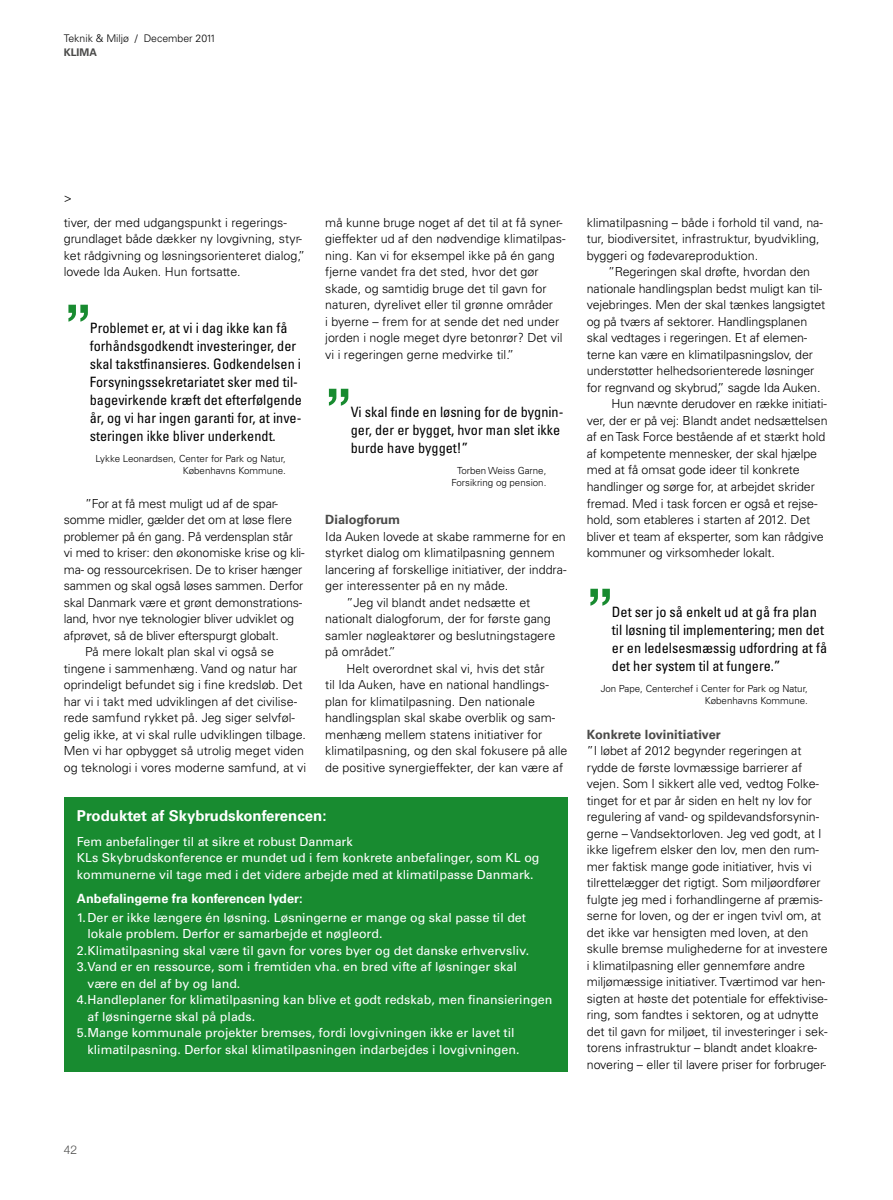
<style>
.page{position:relative;width:893px;height:1200px;background:#fff}
.page>*{position:absolute;margin:0;border:0;box-sizing:border-box;transform-origin:0 0}
.t1{font:500 60px "Helvetica Neue";color:#188b30}
.t2{font:700 15px "Univers";color:#fff}
.t3{font:condensed 14.25px/18px "Univers";color:#000}
.t4{font:700 12.75px "Univers";color:#fff}
.t5{font:700 12.75px "Univers";color:#4a4a49}
.t6{font:300 12.45px/16.5px "Univers";letter-spacing:-.005em;color:#000}
.t7{font:12.45px/16.5px "Univers";color:#fff}
.t8{font:300 12px "Helvetica Neue";color:#4a4a49}
.t9{font:300 10.5px "Univers";color:#000}
.t10{font:700 10.5px "Univers";color:#4a4a49}
.t11{font:300 9.75px/12px "Univers";color:#000;text-align:right}
</style>
<div class="page">
<div style="left:64px;top:796px;width:503px;height:275px;background:#188b30"></div>
<p class="t9" style="left:64px;top:32px;width:154px">Teknik &amp; Miljø / December 2011</p>
<p class="t10" style="left:64px;top:46px;width:33px">klima</p>
<p class="t6" style="left:64px;top:186px;width:225px;line-height:24.5px">&gt;<br>tiver, der med udgangspunkt i regerings-</p>
<p class="t6" style="left:64px;top:231px;width:243px">grundlaget både dækker ny lovgivning, styr&shy;ket rådgivning og løsningsorienteret dialog,” lovede Ida Auken. Hun fortsatte.</p>
<h1 class="t1" style="left:65px;top:290px;width:28px">”</h1>
<p class="t3" style="left:90px;top:318px;width:214px">Problemet er, at vi i dag ikke kan få forhåndsgodkendt investeringer, der skal takstfinansieres. Godkendelsen i Forsyningssekretariatet sker med til&shy;bagevirkende kræft det efterfølgende år, og vi har ingen garanti for, at inve&shy;steringen ikke bliver underkendt.</p>
<p class="t11" style="left:96px;top:452px;width:192px">Lykke Leonardsen, Center for Park og Natur,<br>Københavns Kommune.</p>
<p class="t6" style="left:85px;top:495px;width:194px">”For at få mest muligt ud af de spar-</p>
<p class="t6" style="left:64px;top:511px;width:230px">somme midler, gælder det om at løse flere</p>
<p class="t6" style="left:64px;top:528px;width:231px">problemer på én gang. På verdensplan står</p>
<p class="t6" style="left:64px;top:544px;width:242px">vi med to kriser: den økonomiske krise og kli-</p>
<p class="t6" style="left:64px;top:561px;width:240px">ma- og ressourcekrisen. De to kriser hænger</p>
<p class="t6" style="left:64px;top:577px;width:241px">sammen og skal også løses sammen. Derfor</p>
<p class="t6" style="left:64px;top:594px;width:240px">skal Danmark være et grønt demonstrations-</p>
<p class="t6" style="left:64px;top:610px;width:232px">land, hvor nye teknologier bliver udviklet og</p>
<p class="t6" style="left:64px;top:627px;width:217px">afprøvet, så de bliver efterspurgt globalt.</p>
<p class="t6" style="left:85px;top:643px;width:190px">På mere lokalt plan skal vi også se</p>
<p class="t6" style="left:64px;top:660px;width:235px">tingene i sammenhæng. Vand og natur har</p>
<p class="t6" style="left:64px;top:676px;width:240px">oprindeligt befundet sig i fine kredsløb. Det</p>
<p class="t6" style="left:64px;top:693px;width:235px">har vi i takt med udviklingen af det civilise-</p>
<p class="t6" style="left:64px;top:709px;width:233px">rede samfund rykket på. Jeg siger selvføl-</p>
<p class="t6" style="left:64px;top:726px;width:244px">gelig ikke, at vi skal rulle udviklingen tilbage.</p>
<p class="t6" style="left:64px;top:742px;width:242px">Men vi har opbygget så utrolig meget viden</p>
<p class="t6" style="left:64px;top:758px;width:244px">og teknologi i vores moderne samfund, at vi</p>
<p class="t6" style="left:325px;top:214px;width:242px">må kunne bruge noget af det til at få syner&shy;gieffekter ud af den nødvendige klimatilpas&shy;ning. Kan vi for eksempel ikke på én gang fjerne vandet fra det sted, hvor det gør skade, og samtidig bruge det til gavn for naturen, dyrelivet eller til grønne områder<br>i byerne – frem for at sende det ned under jorden i nogle meget dyre betonrør? Det vil vi i regeringen gerne medvirke til.”</p>
<h1 class="t1" style="left:325px;top:374px;width:28px">”</h1>
<p class="t3" style="left:351px;top:402px;width:214px">Vi skal finde en løsning for de bygnin&shy;ger, der er bygget, hvor man slet ikke burde have bygget!”</p>
<p class="t11" style="left:451px;top:464px;width:96px;text-align:center">Torben Weiss Garne,<br>Forsikring og pension.</p>
<p class="t5" style="left:325px;top:512px;width:77px">Dialogforum</p>
<p class="t6" style="left:325px;top:528px;width:242px">Ida Auken lovede at skabe rammerne for en</p>
<p class="t6" style="left:325px;top:544px;width:231px">styrket dialog om klimatilpasning gennem</p>
<p class="t6" style="left:325px;top:561px;width:243px">lancering af forskellige initiativer, der inddra-</p>
<p class="t6" style="left:325px;top:577px;width:185px">ger interessenter på en ny måde.</p>
<p class="t6" style="left:347px;top:594px;width:185px">”Jeg vil blandt andet nedsætte et</p>
<p class="t6" style="left:325px;top:610px;width:227px">nationalt dialogforum, der for første gang</p>
<p class="t6" style="left:325px;top:627px;width:231px">samler nøgleaktører og beslutningstagere</p>
<p class="t6" style="left:325px;top:643px;width:72px">på området.”</p>
<p class="t6" style="left:347px;top:660px;width:200px">Helt overordnet skal vi, hvis det står</p>
<p class="t6" style="left:325px;top:676px;width:225px">til Ida Auken, have en national handlings-</p>
<p class="t6" style="left:325px;top:693px;width:211px">plan for klimatilpasning. Den nationale</p>
<p class="t6" style="left:325px;top:709px;width:231px">handlingsplan skal skabe overblik og sam-</p>
<p class="t6" style="left:325px;top:726px;width:218px">menhæng mellem statens initiativer for</p>
<p class="t6" style="left:325px;top:742px;width:244px">klimatilpasning, og den skal fokusere på alle</p>
<p class="t6" style="left:325px;top:759px;width:239px">de positive synergieffekter, der kan være af</p>
<p class="t2" style="left:77px;top:806px;width:251px">Produktet af Skybrudskonferencen:</p>
<p class="t7" style="left:77px;top:833px;width:464px">Fem anbefalinger til at sikre et robust Danmark<br>KLs Skybrudskonference er mundet ud i fem konkrete anbefalinger, som KL og kommunerne vil tage med i det videre arbejde med at klimatilpasse Danmark.</p>
<p class="t4" style="left:77px;top:890px;width:227px">Anbefalingerne fra konferencen lyder:</p>
<p class="t7" style="left:88px;top:908px;width:440px;text-indent:-11px">1. Der er ikke længere én løsning. Løsningerne er mange og skal passe til det lokale problem. Derfor er samarbejde et nøgleord.</p>
<p class="t7" style="left:77px;top:941px;width:454px">2. Klimatilpasning skal være til gavn for vores byer og det danske erhvervsliv.</p>
<p class="t7" style="left:77px;top:958px;width:441px">3. Vand er en ressource, som i fremtiden vha. en bred vifte af løsninger skal</p>
<p class="t7" style="left:88px;top:974px;width:154px">være en del af by og land.</p>
<p class="t7" style="left:77px;top:991px;width:477px">4.Handleplaner for klimatilpasning kan blive et godt redskab, men finansieringen</p>
<p class="t7" style="left:88px;top:1007px;width:169px">af løsningerne skal på plads.</p>
<p class="t7" style="left:77px;top:1024px;width:439px">5.Mange kommunale projekter bremses, fordi lovgivningen ikke er lavet til</p>
<p class="t7" style="left:88px;top:1040px;width:434px">klimatilpasning. Derfor skal klimatilpasningen indarbejdes i lovgivningen.</p>
<p class="t6" style="left:587px;top:214px;width:238px">klimatilpasning – både i forhold til vand, na&shy;tur, biodiversitet, infrastruktur, byudvikling, byggeri og fødevareproduktion.</p>
<p class="t6" style="left:608px;top:264px;width:204px">”Regeringen skal drøfte, hvordan den</p>
<p class="t6" style="left:587px;top:280px;width:237px">nationale handlingsplan bedst muligt kan til-</p>
<p class="t6" style="left:587px;top:296px;width:240px">vejebringes. Men der skal tænkes langsigtet</p>
<p class="t6" style="left:587px;top:313px;width:222px">og på tværs af sektorer. Handlingsplanen</p>
<p class="t6" style="left:587px;top:329px;width:222px">skal vedtages i regeringen. Et af elemen-</p>
<p class="t6" style="left:587px;top:346px;width:228px">terne kan være en klimatilpasningslov, der</p>
<p class="t6" style="left:587px;top:362px;width:229px">understøtter helhedsorienterede løsninger</p>
<p class="t6" style="left:587px;top:379px;width:235px">for regnvand og skybrud,” sagde Ida Auken.</p>
<p class="t6" style="left:611px;top:395px;width:217px">Hun nævnte derudover en række initiati-</p>
<p class="t6" style="left:587px;top:412px;width:242px">ver, der er på vej: Blandt andet nedsættelsen</p>
<p class="t6" style="left:587px;top:428px;width:240px">af en Task Force bestående af et stærkt hold</p>
<p class="t6" style="left:587px;top:445px;width:232px">af kompetente mennesker, der skal hjælpe</p>
<p class="t6" style="left:587px;top:461px;width:214px">med at få omsat gode ideer til konkrete</p>
<p class="t6" style="left:587px;top:478px;width:230px">handlinger og sørge for, at arbejdet skrider</p>
<p class="t6" style="left:587px;top:494px;width:232px">fremad. Med i task forcen er også et rejse-</p>
<p class="t6" style="left:587px;top:511px;width:225px">hold, som etableres i starten af 2012. Det</p>
<p class="t6" style="left:587px;top:527px;width:238px">bliver et team af eksperter, som kan rådgive</p>
<p class="t6" style="left:587px;top:544px;width:190px">kommuner og virksomheder lokalt.</p>
<h1 class="t1" style="left:587px;top:574px;width:28px">”</h1>
<p class="t3" style="left:612px;top:602px;width:217px">Det ser jo så enkelt ud at gå fra plan til løsning til implementering; men det er en ledelsesmæssig udfordring at få det her system til at fungere.”</p>
<p class="t11" style="left:601px;top:682px;width:209px">Jon Pape, Centerchef i Center for Park og Natur,<br>Københavns Kommune.</p>
<p class="t5" style="left:587px;top:726px;width:136px">Konkrete lovinitiativer</p>
<p class="t6" style="left:587px;top:742px;width:242px">”I løbet af 2012 begynder regeringen at rydde de første lovmæssige barrierer af vejen. Som I sikkert alle ved, vedtog Folke&shy;tinget for et par år siden en helt ny lov for regulering af vand- og spildevandsforsynin&shy;gerne – Vandsektorloven. Jeg ved godt, at I ikke ligefrem elsker den lov, men den rum&shy;mer faktisk mange gode initiativer, hvis vi tilrettelægger det rigtigt. Som miljøordfører fulgte jeg med i forhandlingerne af præmis&shy;serne for loven, og der er ingen tvivl om, at det ikke var hensigten med loven, at den skulle bremse mulighederne for at investere i klimatilpasning eller gennemføre andre miljømæssige initiativer. Tværtimod var hen&shy;sigten at høste det potentiale for effektivise&shy;ring, som fandtes i sektoren, og at udnytte det til gavn for miljøet, til investeringer i sek&shy;torens infrastruktur – blandt andet kloakre&shy;novering – eller til lavere priser for forbruger-</p>
<p class="t8" style="left:64px;top:1142px;width:15px">42</p>
</div>
